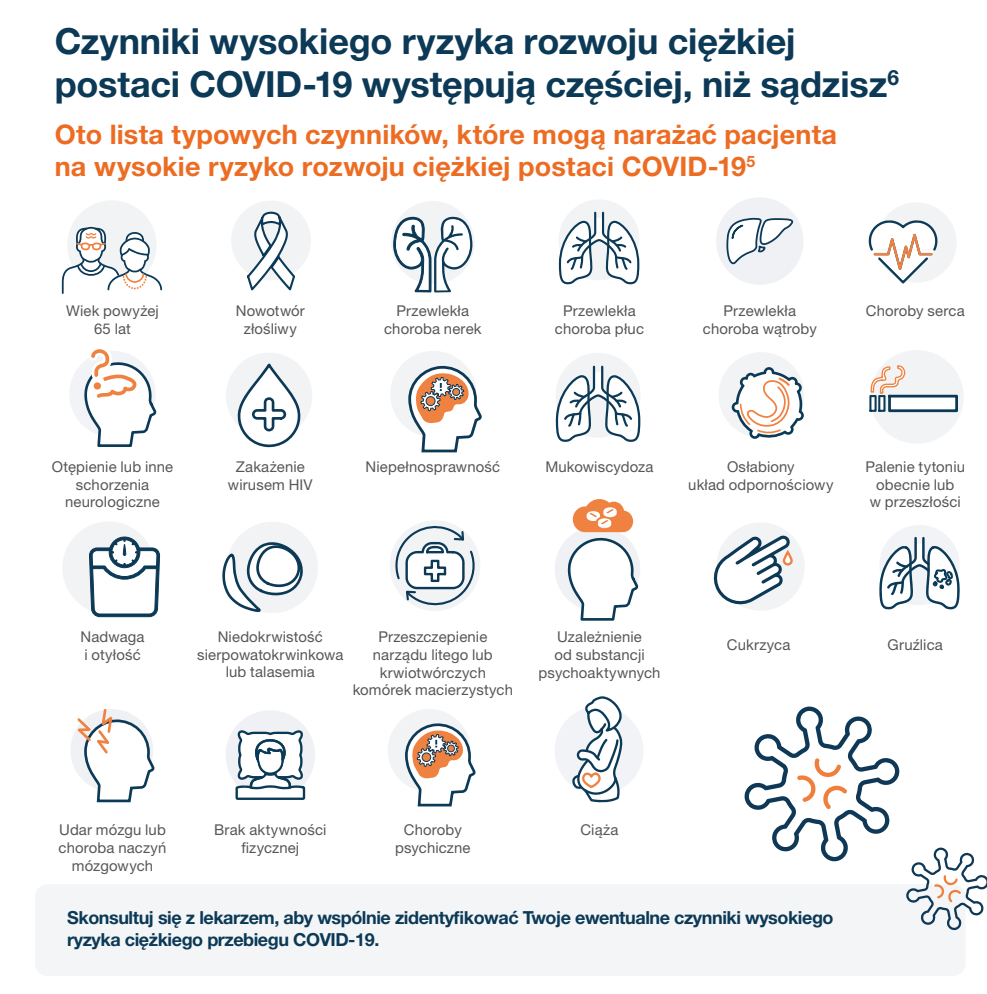
<style>
.page{position:relative;width:987px;height:994px;background:#fff}
.page>*{position:absolute;margin:0;border:0;box-sizing:border-box;transform-origin:0 0}
.t1{font:700 36px/43.2px "Helvetica Neue LT Pro";letter-spacing:-.005em;color:#0b3956}
.t2{font:700 27px/32.4px "Helvetica Neue LT Pro";letter-spacing:.005em;color:#ed6c23}
.t3{font:700 18px/21.6px "Helvetica Neue LT Pro";letter-spacing:-.025em;color:#0b3956}
.t4{font:14.85px/17.8px "Helvetica Neue LT Pro";letter-spacing:.01em;color:#575756;text-align:center}
</style>
<div class="page">
<div style="left:35px;top:884px;width:930px;height:92px;background:#f3f5f7;border-radius:13px"></div>
<div style="left:67px;top:200px;width:89px;height:90px;background:#f1f3f5;border-radius:50%"></div>
<svg style="left:61px;top:227px;width:101px;height:66px"></svg>
<div style="left:716px;top:197px;width:87px;height:88px;background:#f0f1f5;border-radius:50%"></div>
<svg style="left:726px;top:217px;width:67px;height:65px"></svg>
<div style="left:62px;top:521px;width:93px;height:93px;background:#f1f3f5;border-radius:50%"></div>
<svg style="left:89px;top:537px;width:71px;height:81px"></svg>
<div style="left:390px;top:351px;width:86px;height:86px;background:#f1f3f5;border-radius:50%"></div>
<svg style="left:409px;top:365px;width:73px;height:88px"></svg>
<div style="left:231px;top:201px;width:80px;height:79px;background:#f1f3f5;border-radius:50%"></div>
<svg style="left:247px;top:212px;width:48px;height:79px"></svg>
<div style="left:876px;top:202px;width:80px;height:81px;background:#f1f3f5;border-radius:50%"></div>
<svg style="left:868px;top:220px;width:69px;height:64px"></svg>
<div style="left:227px;top:522px;width:91px;height:91px;background:#f1f3f5;border-radius:50%"></div>
<svg style="left:222px;top:542px;width:81px;height:70px"></svg>
<svg style="left:555px;top:353px;width:86px;height:89px"></svg>
<div style="left:391px;top:201px;width:84px;height:84px;background:#f1f3f5;border-radius:50%"></div>
<svg style="left:393px;top:217px;width:79px;height:75px"></svg>
<div style="left:389px;top:520px;width:91px;height:91px;background:#f1f3f5;border-radius:50%"></div>
<svg style="left:394px;top:523px;width:81px;height:83px"></svg>
<div style="left:69px;top:351px;width:87px;height:86px;background:#f1f3f6;border-radius:50%"></div>
<svg style="left:84px;top:349px;width:72px;height:98px"></svg>
<div style="left:718px;top:352px;width:86px;height:86px;background:#f1f3f5;border-radius:50%"></div>
<svg style="left:731px;top:367px;width:72px;height:72px"></svg>
<svg style="left:558px;top:200px;width:82px;height:85px"></svg>
<div style="left:226px;top:352px;width:86px;height:87px;background:#f1f3f5;border-radius:50%"></div>
<svg style="left:237px;top:363px;width:64px;height:84px"></svg>
<div style="left:870px;top:350px;width:93px;height:93px;background:#f1f3f5;border-radius:50%"></div>
<svg style="left:869px;top:365px;width:88px;height:47px"></svg>
<div style="left:554px;top:526px;width:86px;height:85px;background:#f0f1f5;border-radius:50%"></div>
<svg style="left:567px;top:499px;width:71px;height:121px"></svg>
<div style="left:716px;top:522px;width:88px;height:88px;background:#f1f3f5;border-radius:50%"></div>
<svg style="left:713px;top:534px;width:77px;height:74px"></svg>
<svg style="left:783px;top:552px;width:8px;height:12px"></svg>
<div style="left:782px;top:551px;width:10px;height:14px;border:2px solid #f08241;border-radius:4px"></div>
<div style="left:879px;top:525px;width:80px;height:80px;background:#f1f3f6;border-radius:50%"></div>
<svg style="left:879px;top:537px;width:80px;height:72px"></svg>
<div style="left:225px;top:710px;width:90px;height:89px;background:#f0f1f5;border-radius:50%"></div>
<svg style="left:235px;top:730px;width:70px;height:70px"></svg>
<div style="left:387px;top:709px;width:83px;height:83px;background:#f1f3f5;border-radius:50%"></div>
<svg style="left:406px;top:723px;width:70px;height:84px"></svg>
<svg style="left:72px;top:708px;width:83px;height:95px"></svg>
<div style="left:554px;top:706px;width:89px;height:89px;background:#f1f3f6;border-radius:50%"></div>
<svg style="left:572px;top:696px;width:51px;height:107px"></svg>
<svg style="left:744px;top:706px;width:242px;height:224px"></svg>
<h1 class="t1" style="left:55px;top:19px;width:845px">Czynniki wysokiego ryzyka rozwoju ciężkiej postaci COVID-19 występują częściej, niż sądzisz<sup>6</sup></h1>
<h2 class="t2" style="left:55px;top:117px;width:783px">Oto lista typowych czynników, które mogą narażać pacjenta na wysokie ryzyko rozwoju ciężkiej postaci COVID-19<sup>5</sup></h2>
<p class="t4" style="left:236px;top:301px;width:71px">Nowotwór złośliwy</p>
<p class="t4" style="left:865px;top:301px;width:100px">Choroby serca</p>
<p class="t4" style="left:66px;top:301px;width:94px">Wiek powyżej<br>65 lat</p>
<p class="t4" style="left:702px;top:301px;width:115px">Przewlekła choroba wątroby</p>
<p class="t4" style="left:384px;top:301px;width:99px">Przewlekła choroba nerek</p>
<p class="t4" style="left:555px;top:301px;width:91px">Przewlekła choroba płuc</p>
<p class="t4" style="left:365px;top:457px;width:136px">Niepełnosprawność</p>
<p class="t4" style="left:52px;top:457px;width:123px">Otępienie lub inne schorzenia neurologiczne</p>
<p class="t4" style="left:688px;top:457px;width:147px">Osłabiony<br>układ odpornościowy</p>
<p class="t4" style="left:228px;top:457px;width:86px">Zakażenie wirusem HIV</p>
<p class="t4" style="left:865px;top:457px;width:101px">Palenie tytoniu obecnie lub<br>w przeszłości</p>
<p class="t4" style="left:545px;top:457px;width:110px">Mukowiscydoza</p>
<p class="t4" style="left:80px;top:627px;width:65px;text-align:left">Nadwaga i otyłość</p>
<p class="t4" style="left:197px;top:627px;width:148px">Niedokrwistość sierpowatokrwinkowa lub talasemia</p>
<p class="t4" style="left:352px;top:627px;width:162px">Przeszczepienie narządu litego lub krwiotwórczych komórek macierzystych</p>
<p class="t4" style="left:538px;top:627px;width:123px">Uzależnienie<br>od substancji psychoaktywnych</p>
<p class="t4" style="left:726px;top:636px;width:65px">Cukrzyca</p>
<p class="t4" style="left:887px;top:635px;width:57px">Gruźlica</p>
<p class="t4" style="left:59px;top:820px;width:109px">Udar mózgu lub choroba naczyń mózgowych</p>
<p class="t4" style="left:580px;top:820px;width:40px">Ciąża</p>
<p class="t3" style="left:67px;top:906px;width:767px">Skonsultuj się z lekarzem, aby wspólnie zidentyfikować Twoje ewentualne czynniki wysokiego ryzyka ciężkiego przebiegu COVID-19.</p>
<p class="t4" style="left:214px;top:820px;width:114px">Brak aktywności fizycznej</p>
<p class="t4" style="left:395px;top:820px;width:77px">Choroby psychiczne</p>
</div>
